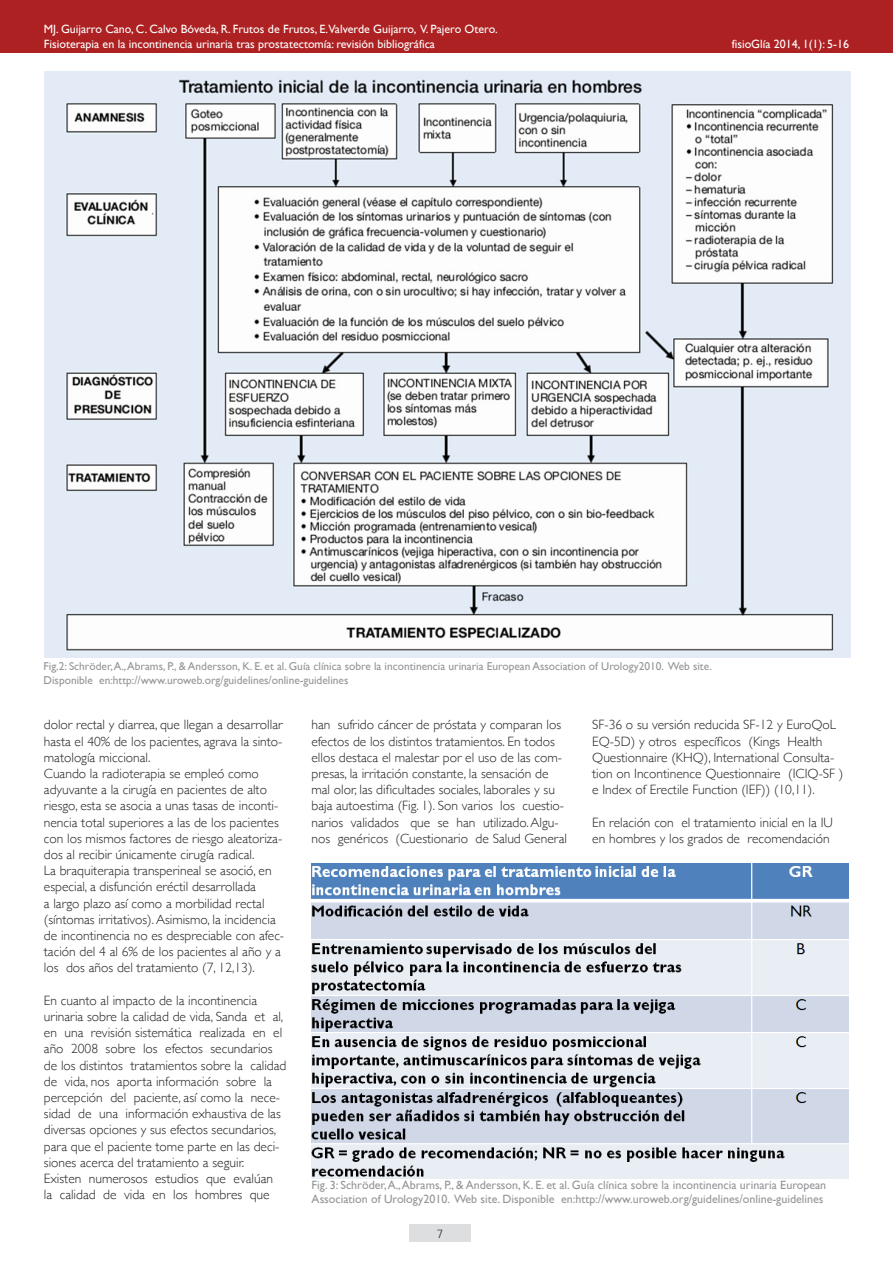
<style>
.page{position:relative;width:893px;height:1263px;background:#fff}
.page>*{position:absolute;margin:0;border:0;box-sizing:border-box;transform-origin:0 0}
.t1{font:300 13.5px/16.2px "Gill Sans";color:#231f20}
.t2{font:12px/14.4px "Gill Sans";color:#939598}
.t3{font:12px "Gill Sans";color:#fff}
.t4{font:12px "Kabel IT Cby BT";color:#231f20}
.t5{font:11.4px "Gill Sans";color:#939598}
</style>
<div class="page">
<div style="left:409px;top:1224px;width:62px;height:18px;background:#dddee0"></div>
<div style="left:0;top:0;width:893px;height:53px;background:#ae2122"></div>
<img style="left:45px;top:72px;width:806px;height:586px">
<img style="left:312px;top:864px;width:536px;height:315px">
<p class="t3" style="left:44px;top:22px;width:455px">MJ. Guijarro Cano, C. Calvo Bóveda, R. Frutos de Frutos, E.Valverde Guijarro, V. Pajero Otero.</p>
<p class="t3" style="left:44px;top:37px;width:393px">Fisioterapia en la incontinencia urinaria tras prostatectomía: revisión bibliográfica</p>
<p class="t3" style="left:732px;top:37px;width:119px">fisioGlía 2014, 1(1): 5-16</p>
<p class="t5" style="left:44px;top:660px;width:670px">Fig.2: Schröder, A., Abrams, P., &amp; Andersson, K. E. et al. Guía clínica sobre la incontinencia urinaria European Association of Urology2010. Web site.</p>
<p class="t5" style="left:44px;top:673px;width:306px">Disponible en:http://www.uroweb.org/guidelines/online-guidelines</p>
<p class="t1" style="left:44px;top:716px;width:240px;text-align:justify">dolor rectal y diarrea, que llegan a desarrollar hasta el 40% de los pacientes, agrava la sinto&shy;matología miccional.</p>
<p class="t1" style="left:44px;top:765px;width:240px">Cuando la radioterapia se empleó como adyuvante a la cirugía en pacientes de alto riesgo, esta se asocia a unas tasas de inconti&shy;nencia total superiores a las de los pacientes con los mismos factores de riesgo aleatoriza&shy;dos al recibir únicamente cirugía radical.</p>
<p class="t1" style="left:44px;top:862px;width:242px">La braquiterapia transperineal se asoció, en especial, a disfunción eréctil desarrollada<br>a largo plazo así como a morbilidad rectal (síntomas irritativos). Asimismo, la incidencia de incontinencia no es despreciable con afec&shy;tación del 4 al 6% de los pacientes al año y a los dos años del tratamiento (7, 12,13).</p>
<p class="t1" style="left:44px;top:992px;width:244px">En cuanto al impacto de la incontinencia urinaria sobre la calidad de vida, Sanda et al, en una revisión sistemática realizada en el año 2008 sobre los efectos secundarios de los distintos tratamientos sobre la calidad de vida, nos aporta información sobre la percepción del paciente, así como la nece&shy;sidad de una información exhaustiva de las diversas opciones y sus efectos secundarios, para que el paciente tome parte en las deci&shy;siones acerca del tratamiento a seguir.</p>
<p class="t1" style="left:44px;top:1170px;width:231px">Existen numerosos estudios que evalúan la calidad de vida en los hombres que</p>
<p class="t1" style="left:311px;top:716px;width:257px">han sufrido cáncer de próstata y comparan los efectos de los distintos tratamientos. En todos ellos destaca el malestar por el uso de las com&shy;presas, la irritación constante, la sensación de mal olor, las dificultades sociales, laborales y su baja autoestima (Fig. 1). Son varios los cuestio&shy;narios validados que se han utilizado. Algu&shy;nos genéricos (Cuestionario de Salud General</p>
<p class="t1" style="left:592px;top:716px;width:253px">SF-36 o su versión reducida SF-12 y EuroQoL EQ-5D) y otros específicos (Kings Health Questionnaire (KHQ), International Consulta&shy;tion on Incontinence Questionnaire (ICIQ-SF ) e Index of Erectile Function (IEF)) (10,11).</p>
<p class="t1" style="left:592px;top:813px;width:242px">En relación con el tratamiento inicial en la IU en hombres y los grados de recomendación</p>
<p class="t2" style="left:312px;top:1177px;width:516px">Fig. 3: Schröder, A., Abrams, P., &amp; Andersson, K. E. et al. Guía clínica sobre la incontinencia urinaria European<br>Association of Urology2010. Web site. Disponible en:http://www.uroweb.org/guidelines/online-guidelines</p>
<p class="t4" style="left:437px;top:1226px;width:8px">7</p>
</div>
